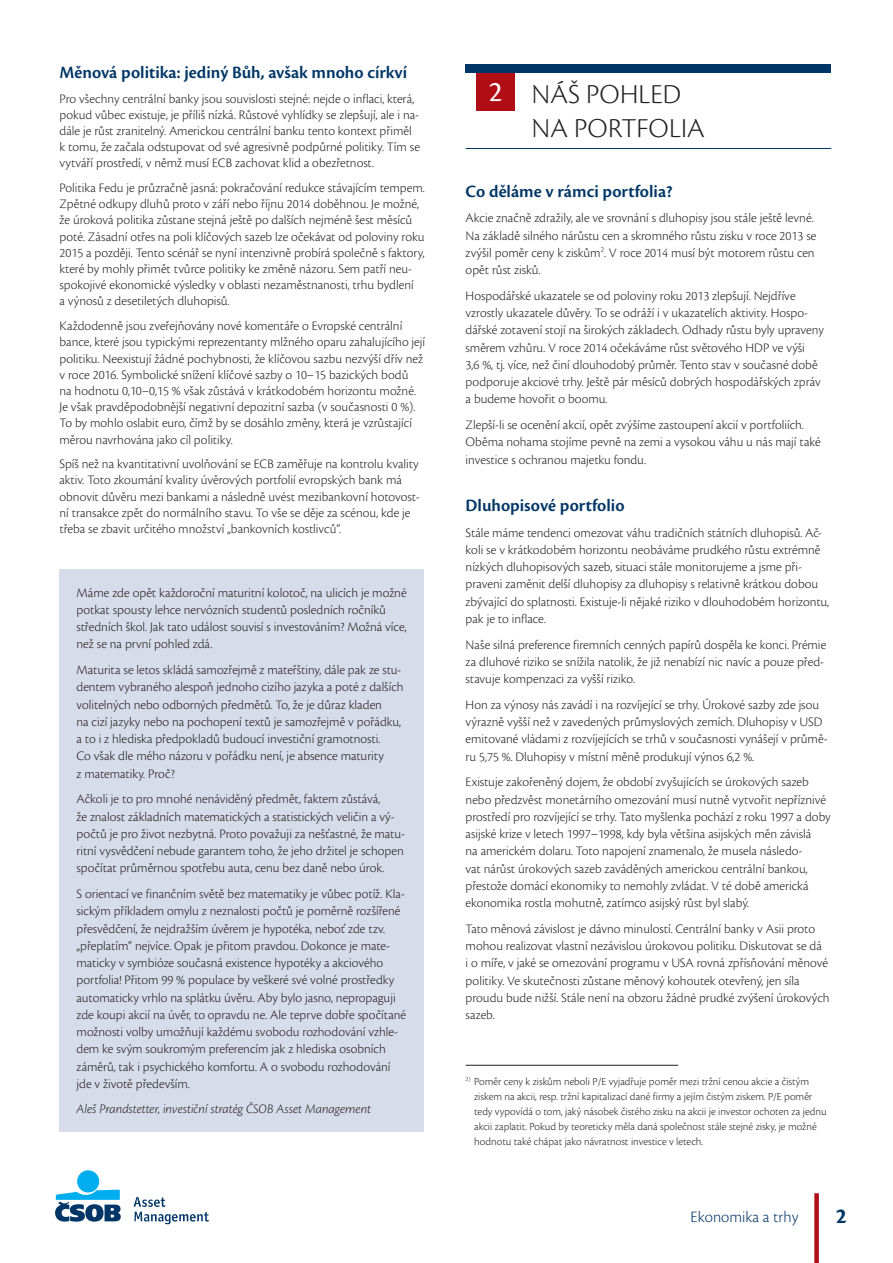
<style>
.page{position:relative;width:893px;height:1263px;background:#fff}
.page>*{position:absolute;margin:0;border:0;box-sizing:border-box;transform-origin:0 0}
.hlavni_nadpis{font:30px "Cronos Pro";color:#fff}
.hlavni_nadpis-2{font:300 28.5px/34.2px "Cronos Pro";letter-spacing:.005em;color:#231f20}
.t1{font:700 22.5px "Cronos Pro";color:#003667}
.nadpis{font:600 18px "Cronos Pro";color:#003667}
.t2{font:300 16.5px "Cronos Pro";color:#003667}
.normal_text{font:300 13.5px/17.2px "Cronos Pro";color:#231f20}
.t3{font:italic 300 13.5px "Cronos Pro";letter-spacing:-.005em;color:#231f20}
.poznamka{font:300 11.25px/15px "Cronos Pro";color:#231f20}
</style>
<div class="page">
<div style="left:77px;top:1170px;width:22px;height:22px;background:#00aeef;border-radius:50%"></div>
<svg style="left:55px;top:1190px;width:66px;height:31px"></svg>
<svg style="left:134px;top:1197px;width:75px;height:27px"></svg>
<div style="left:814px;top:1193px;width:5px;height:70px;background:#b00d15"></div>
<div style="left:60px;top:569px;width:364px;height:562px;background:#d6dce9"></div>
<hr style="left:466px;top:148px;width:365px;height:1px;background:#003667">
<div style="left:477px;top:72px;width:38px;height:39px;background:#b00d15"></div>
<div style="left:466px;top:64px;width:365px;height:8px;background:#003667"></div>
<hr style="left:466px;top:1065px;width:212px;height:1px;background:#231f20">
<p class="nadpis" style="left:60px;top:62px;width:349px">Měnová politika: jediný Bůh, avšak mnoho církví</p>
<p class="normal_text" style="left:60px;top:90px;width:362px;line-height:16.2px">Pro všechny centrální banky jsou souvislosti stejné: nejde o inflaci, která, pokud vůbec existuje, je příliš nízká. Růstové vyhlídky se zlepšují, ale i na&shy;dále je růst zranitelný. Americkou centrální banku tento kontext přiměl k tomu, že začala odstupovat od své agresivně podpůrné politiky. Tím se vytváří prostředí, v němž musí ECB zachovat klid a obezřetnost.</p>
<p class="normal_text" style="left:60px;top:180px;width:367px;line-height:16.2px">Politika Fedu je průzračně jasná: pokračování redukce stávajícím tempem.<br>Zpětné odkupy dluhů proto v září nebo říjnu 2014 doběhnou. Je možné, že úroková politika zůstane stejná ještě po dalších nejméně šest měsíců poté. Zásadní otřes na poli klíčových sazeb lze očekávat od poloviny roku 2015 a později. Tento scénář se nyní intenzivně probírá společně s faktory, které by mohly přimět tvůrce politiky ke změně názoru. Sem patří neu&shy;spokojivé ekonomické výsledky v oblasti nezaměstnanosti, trhu bydlení<br>a výnosů z desetiletých dluhopisů.</p>
<p class="normal_text" style="left:60px;top:318px;width:367px;line-height:16.2px">Každodenně jsou zveřejňovány nové komentáře o Evropské centrální bance, které jsou typickými reprezentanty mlžného oparu zahalujícího její politiku. Neexistují žádné pochybnosti, že klíčovou sazbu nezvýší dřív než v roce 2016. Symbolické snížení klíčové sazby o 10–15 bazických bodů<br>na hodnotu 0,10–0,15 % však zůstává v krátkodobém horizontu možné.<br>Je však pravděpodobnější negativní depozitní sazba (v současnosti 0 %).<br>To by mohlo oslabit euro, čímž by se dosáhlo změny, která je vzrůstající měrou navrhována jako cíl politiky.</p>
<p class="normal_text" style="left:60px;top:456px;width:362px;line-height:16.2px">Spíš než na kvantitativní uvolňování se ECB zaměřuje na kontrolu kvality aktiv. Toto zkoumání kvality úvěrových portfolií evropských bank má obnovit důvěru mezi bankami a následně uvést mezibankovní hotovost&shy;ní transakce zpět do normálního stavu. To vše se děje za scénou, kde je třeba se zbavit určitého množství „bankovních kostlivců“.</p>
<p class="normal_text" style="left:77px;top:584px;width:332px">Máme zde opět každoroční maturitní kolotoč, na ulicích je možné potkat spousty lehce nervózních studentů posledních ročníků středních škol. Jak tato událost souvisí s investováním? Možná více, než se na první pohled zdá.</p>
<p class="normal_text" style="left:77px;top:661px;width:329px">Maturita se letos skládá samozřejmě z mateřštiny, dále pak ze stu&shy;dentem vybraného alespoň jednoho cizího jazyka a poté z dalších volitelných nebo odborných předmětů. To, že je důraz kladen<br>na cizí jazyky nebo na pochopení textů je samozřejmě v pořádku, a to i z hlediska předpokladů budoucí investiční gramotnosti.<br>Co však dle mého názoru v pořádku není, je absence maturity<br>z matematiky. Proč?</p>
<p class="normal_text" style="left:77px;top:790px;width:330px">Ačkoli je to pro mnohé nenáviděný předmět, faktem zůstává,<br>že znalost základních matematických a statistických veličin a vý&shy;počtů je pro život nezbytná. Proto považuji za nešťastné, že matu&shy;ritní vysvědčení nebude garantem toho, že jeho držitel je schopen spočítat průměrnou spotřebu auta, cenu bez daně nebo úrok.</p>
<p class="normal_text" style="left:77px;top:885px;width:331px">S orientací ve finančním světě bez matematiky je vůbec potíž. Kla&shy;sickým příkladem omylu z neznalosti počtů je poměrně rozšířené přesvědčení, že nejdražším úvěrem je hypotéka, neboť zde tzv. „přeplatím“ nejvíce. Opak je přitom pravdou. Dokonce je mate&shy;maticky v symbióze současná existence hypotéky a akciového portfolia! Přitom 99 % populace by veškeré své volné prostředky automaticky vrhlo na splátku úvěru. Aby bylo jasno, nepropaguji zde koupi akcií na úvěr, to opravdu ne. Ale teprve dobře spočítané možnosti volby umožňují každému svobodu rozhodování vzhle&shy;dem ke svým soukromým preferencím jak z hlediska osobních záměrů, tak i psychického komfortu. A o svobodu rozhodování jde v životě především.</p>
<p class="t3" style="left:77px;top:1101px;width:296px">Aleš Prandstetter, investiční stratég ČSOB Asset Management</p>
<p class="hlavni_nadpis" style="left:489px;top:74px;width:15px">2</p>
<p class="hlavni_nadpis-2" style="left:531px;top:76px;width:175px">NÁŠ POHLED<br>NA PORTFOLIA</p>
<p class="nadpis" style="left:466px;top:181px;width:209px">Co děláme v rámci portfolia?</p>
<p class="normal_text" style="left:466px;top:209px;width:352px">Akcie značně zdražily, ale ve srovnání s dluhopisy jsou stále ještě levné.<br>Na základě silného nárůstu cen a skromného růstu zisku v roce 2013 se zvýšil poměr ceny k ziskům<sup>2</sup>. V roce 2014 musí být motorem růstu cen opět růst zisků.</p>
<p class="normal_text" style="left:466px;top:287px;width:360px">Hospodářské ukazatele se od poloviny roku 2013 zlepšují. Nejdříve vzrostly ukazatele důvěry. To se odráží i v ukazatelích aktivity. Hospo&shy;dářské zotavení stojí na širokých základech. Odhady růstu byly upraveny směrem vzhůru. V roce 2014 očekáváme růst světového HDP ve výši<br>3,6 %, tj. více, než činí dlouhodobý průměr. Tento stav v současné době podporuje akciové trhy. Ještě pár měsíců dobrých hospodářských zpráv a budeme hovořit o boomu.</p>
<p class="normal_text" style="left:466px;top:416px;width:357px">Zlepší-li se ocenění akcií, opět zvýšíme zastoupení akcií v portfoliích.<br>Oběma nohama stojíme pevně na zemi a vysokou váhu u nás mají také investice s ochranou majetku fondu.</p>
<p class="nadpis" style="left:466px;top:495px;width:160px">Dluhopisové portfolio</p>
<p class="normal_text" style="left:466px;top:524px;width:365px">Stále máme tendenci omezovat váhu tradičních státních dluhopisů. Ač&shy;koli se v krátkodobém horizontu neobáváme prudkého růstu extrémně nízkých dluhopisových sazeb, situaci stále monitorujeme a jsme při&shy;praveni zaměnit delší dluhopisy za dluhopisy s relativně krátkou dobou zbývající do splatnosti. Existuje-li nějaké riziko v dlouhodobém horizontu, pak je to inflace.</p>
<p class="normal_text" style="left:466px;top:636px;width:362px">Naše silná preference firemních cenných papírů dospěla ke konci. Prémie za dluhové riziko se snížila natolik, že již nenabízí nic navíc a pouze před&shy;stavuje kompenzaci za vyšší riziko.</p>
<p class="normal_text" style="left:466px;top:696px;width:363px">Hon za výnosy nás zavádí i na rozvíjející se trhy. Úrokové sazby zde jsou výrazně vyšší než v zavedených průmyslových zemích. Dluhopisy v USD emitované vládami z rozvíjejících se trhů v současnosti vynášejí v průmě&shy;ru 5,75 %. Dluhopisy v místní měně produkují výnos 6,2 %.</p>
<p class="normal_text" style="left:466px;top:773px;width:367px">Existuje zakořeněný dojem, že období zvyšujících se úrokových sazeb nebo předzvěst monetárního omezování musí nutně vytvořit nepříznivé prostředí pro rozvíjející se trhy. Tato myšlenka pochází z roku 1997 a doby asijské krize v letech 1997–1998, kdy byla většina asijských měn závislá<br>na americkém dolaru. Toto napojení znamenalo, že musela následo-<br>vat nárůst úrokových sazeb zaváděných americkou centrální bankou, přestože domácí ekonomiky to nemohly zvládat. V té době americká ekonomika rostla mohutně, zatímco asijský růst byl slabý.</p>
<p class="normal_text" style="left:466px;top:920px;width:365px">Tato měnová závislost je dávno minulostí. Centrální banky v Asii proto mohou realizovat vlastní nezávislou úrokovou politiku. Diskutovat se dá<br>i o míře, v jaké se omezování programu v USA rovná zpřísňování měnové politiky. Ve skutečnosti zůstane měnový kohoutek otevřený, jen síla proudu bude nižší. Stále není na obzoru žádné prudké zvýšení úrokových sazeb.</p>
<p class="poznamka" style="left:474px;top:1074px;width:354px;text-indent:-9px"><sup>2)</sup> Poměr ceny k ziskům neboli P/E vyjadřuje poměr mezi tržní cenou akcie a čistým ziskem na akcii, resp. tržní kapitalizací dané firmy a jejím čistým ziskem. P/E poměr tedy vypovídá o tom, jaký násobek čistého zisku na akcii je investor ochoten za jednu akcii zaplatit. Pokud by teoreticky měla daná společnost stále stejné zisky, je možné hodnotu také chápat jako návratnost investice v letech.</p>
<p class="t2" style="left:691px;top:1207px;width:109px">Ekonomika a trhy</p>
<h3 class="t1" style="left:836px;top:1203px;width:13px">2</h3>
</div>
